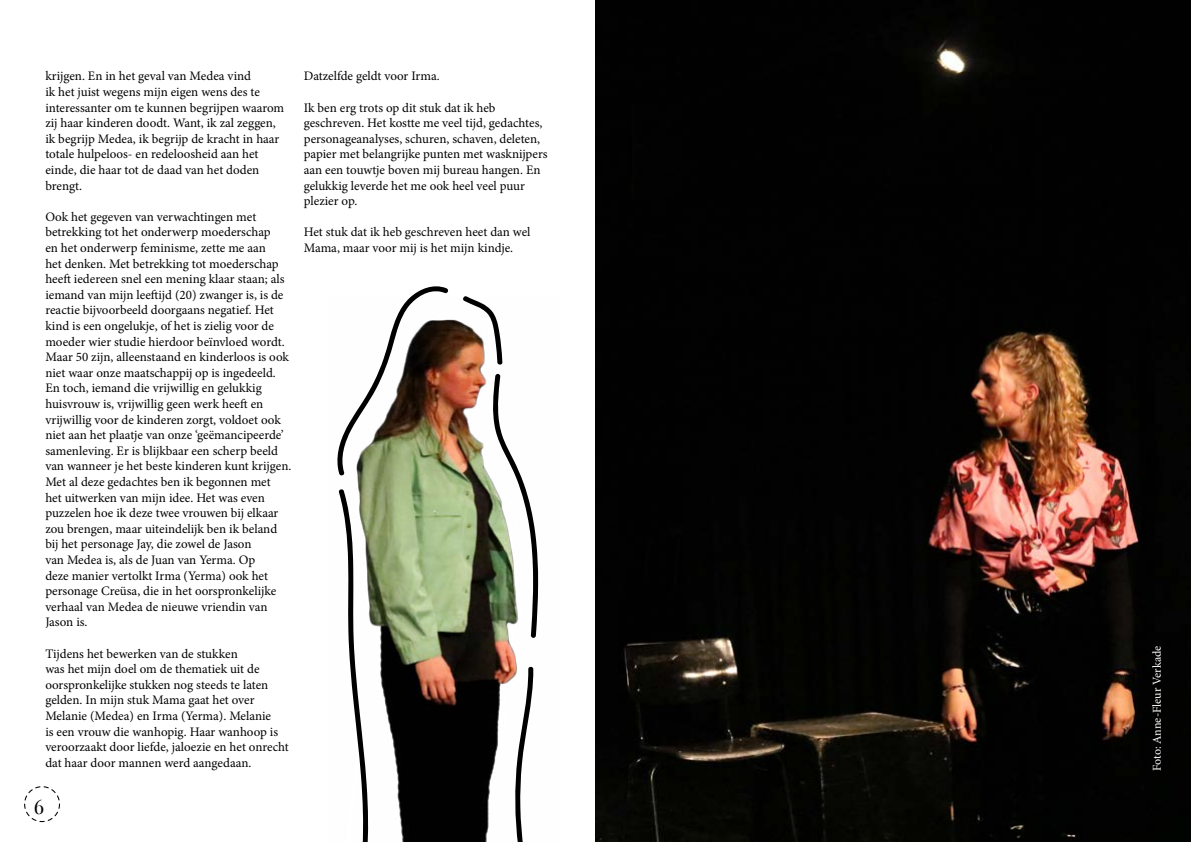
<style>
.page{position:relative;width:1191px;height:842px;background:#fff}
.page>*{position:absolute;margin:0;border:0;box-sizing:border-box;transform-origin:0 0}
.t1{font:20px "Playfair Display";color:#000}
.t2{font:13px/15.6px "Minion Pro";color:#000}
.t3{font:12px "Minion Pro";color:#fff}
</style>
<div class="page">
<svg style="left:24px;top:786px;width:36px;height:36px"></svg>
<img style="left:595px;top:0;width:596px;height:842px">
<img style="left:357px;top:319px;width:182px;height:523px">
<img style="left:337px;top:286px;width:111px;height:191px">
<svg style="left:461px;top:296px;width:41px;height:69px"></svg>
<svg style="left:491px;top:374px;width:47px;height:264px"></svg>
<svg style="left:514px;top:666px;width:19px;height:176px"></svg>
<svg style="left:338px;top:488px;width:35px;height:354px"></svg>
<p class="t2" style="left:45px;top:68px;width:240px">krijgen. En in het geval van Medea vind<br>ik het juist wegens mijn eigen wens des te interessanter om te kunnen begrijpen waarom zij haar kinderen doodt. Want, ik zal zeggen, ik begrijp Medea, ik begrijp de kracht in haar totale hulpeloos- en redeloosheid aan het einde, die haar tot de daad van het doden brengt.</p>
<p class="t2" style="left:45px;top:209px;width:248px">Ook het gegeven van verwachtingen met betrekking tot het onderwerp moederschap<br>en het onderwerp feminisme, zette me aan<br>het denken. Met betrekking tot moederschap heeft iedereen snel een mening klaar staan; als iemand van mijn leeftijd (20) zwanger is, is de reactie bijvoorbeeld doorgaans negatief. Het kind is een ongelukje, of het is zielig voor de moeder wier studie hierdoor beïnvloed wordt.<br>Maar 50 zijn, alleenstaand en kinderloos is ook niet waar onze maatschappij op is ingedeeld.<br>En toch, iemand die vrijwillig en gelukkig huisvrouw is, vrijwillig geen werk heeft en vrijwillig voor de kinderen zorgt, voldoet ook niet aan het plaatje van onze ‘geëmancipeerde’ samenleving. Er is blijkbaar een scherp beeld van wanneer je het beste kinderen kunt krijgen.<br>Met al deze gedachtes ben ik begonnen met<br>het uitwerken van mijn idee. Het was even puzzelen hoe ik deze twee vrouwen bij elkaar zou brengen, maar uiteindelijk ben ik beland bij het personage Jay, die zowel de Jason<br>van Medea is, als de Juan van Yerma. Op<br>deze manier vertolkt Irma (Yerma) ook het personage Creüsa, die in het oorspronkelijke verhaal van Medea de nieuwe vriendin van Jason is.</p>
<p class="t2" style="left:45px;top:646px;width:245px">Tijdens het bewerken van de stukken<br>was het mijn doel om de thematiek uit de oorspronkelijke stukken nog steeds te laten gelden. In mijn stuk Mama gaat het over Melanie (Medea) en Irma (Yerma). Melanie<br>is een vrouw die wanhopig. Haar wanhoop is veroorzaakt door liefde, jaloezie en het onrecht dat haar door mannen werd aangedaan.</p>
<h1 class="t1" style="left:34px;top:790px;width:12px">6</h1>
<p class="t2" style="left:304px;top:68px;width:138px">Datzelfde geldt voor Irma.</p>
<p class="t2" style="left:304px;top:100px;width:245px">Ik ben erg trots op dit stuk dat ik heb geschreven. Het kostte me veel tijd, gedachtes, personageanalyses, schuren, schaven, deleten, papier met belangrijke punten met wasknijpers aan een touwtje boven mij bureau hangen. En gelukkig leverde het me ook heel veel puur plezier op.</p>
<p class="t2" style="left:304px;top:224px;width:228px">Het stuk dat ik heb geschreven heet dan wel<br>Mama, maar voor mij is het mijn kindje.</p>
<p class="t3" style="left:1148px;top:771px;width:127px;rotate:-90deg">Foto: Anne-Fleur Verkade</p>
</div>
